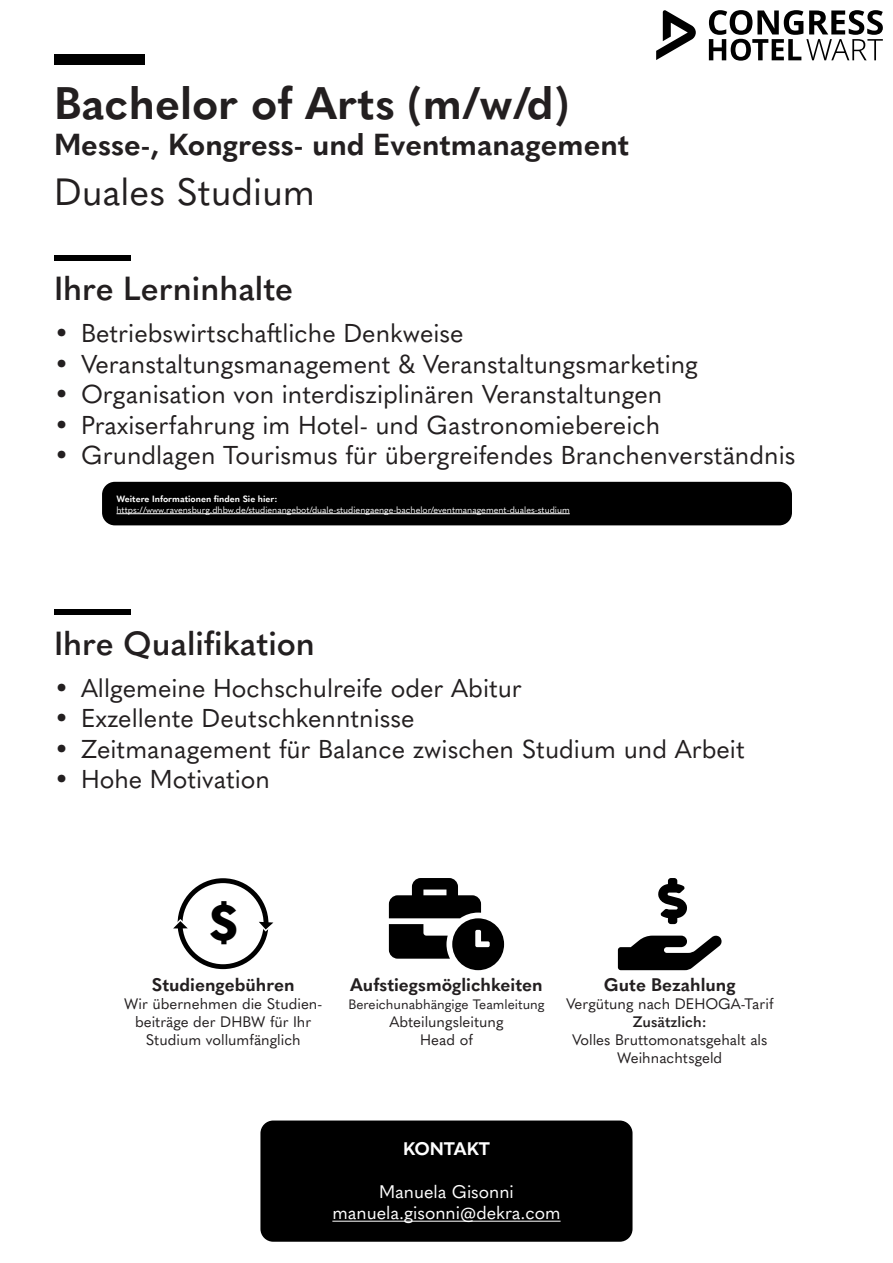
<style>
.page{position:relative;width:893px;height:1263px;background:#fff}
.page>*{position:absolute;margin:0;border:0;box-sizing:border-box;transform-origin:0 0}
.t1{font:800 48.75px "Quasimoda";color:#000}
.t2{font:700 45px "Quasimoda";color:#231f20}
.t3{font:37.5px "Quasimoda";color:#231f20}
.t4{font:600 33px "Quasimoda";color:#231f20}
.t5{font:700 30px "Quasimoda";color:#231f20}
.t6{font:25.5px "Quasimoda";color:#231f20}
.t7{font:700 18px "Quasimoda";color:#231f20}
.t8{font:18px "Quasimoda";color:#fff}
.t9{font:700 18px "Quasimoda";color:#fff}
.t10{font:15px/18px "Quasimoda";color:#231f20;text-align:center}
.t11{font:600 15px "Quasimoda";color:#231f20}
.t12{font:13.5px "Quasimoda";color:#231f20}
.t13{font:9px "Quasimoda";color:#fff}
.t14{font:700 9px "Quasimoda";color:#fff}
</style>
<div class="page">
<div style="left:54px;top:54px;width:91px;height:10px;background:#000"></div>
<svg style="left:709px;top:10px;width:174px;height:51px"></svg>
<svg style="left:656px;top:10px;width:40px;height:50px"></svg>
<div style="left:54px;top:255px;width:77px;height:5px;background:#000"></div>
<div style="left:260px;top:1120px;width:372px;height:122px;background:#000;border-radius:13px"></div>
<hr style="left:332px;top:1221px;width:229px;height:1px;background:#fff">
<svg style="left:618px;top:878px;width:104px;height:92px"></svg>
<svg style="left:389px;top:878px;width:115px;height:92px"></svg>
<div style="left:54px;top:610px;width:77px;height:5px;background:#000"></div>
<div style="left:102px;top:482px;width:690px;height:43px;background:#000;border-radius:13px"></div>
<hr style="left:117px;top:513px;width:453px;height:1px;background:#fff">
<div style="left:178px;top:878px;width:90px;height:91px;border:5px solid #000;border-radius:50%"></div>
<svg style="left:259px;top:922px;width:14px;height:9px"></svg>
<svg style="left:173px;top:919px;width:15px;height:9px"></svg>
<p class="t2" style="left:54px;top:68px;width:517px">Bachelor of Arts (m/w/d)</p>
<p class="t5" style="left:54px;top:121px;width:577px">Messe-, Kongress- und Eventmanagement</p>
<p class="t3" style="left:54px;top:163px;width:263px">Duales Studium</p>
<p class="t4" style="left:54px;top:263px;width:241px">Ihre Lerninhalte</p>
<p class="t6" style="left:54px;top:314px;width:411px">• Betriebswirtschaftliche Denkweise</p>
<p class="t6" style="left:54px;top:344px;width:645px">• Veranstaltungsmanagement &amp; Veranstaltungsmarketing</p>
<p class="t6" style="left:54px;top:375px;width:610px">• Organisation von interdisziplinären Veranstaltungen</p>
<p class="t6" style="left:54px;top:405px;width:608px">• Praxiserfahrung im Hotel- und Gastronomiebereich</p>
<p class="t6" style="left:54px;top:436px;width:743px">• Grundlagen Tourismus für übergreifendes Branchenverständnis</p>
<p class="t14" style="left:117px;top:492px;width:163px">Weitere Informationen finden Sie hier:</p>
<p class="t13" style="left:117px;top:503px;width:455px">https://www.ravensburg.dhbw.de/studienangebot/duale-studiengaenge-bachelor/eventmanagement-duales-studium</p>
<p class="t4" style="left:54px;top:618px;width:262px">Ihre Qualifikation</p>
<p class="t6" style="left:54px;top:668px;width:469px">• Allgemeine Hochschulreife oder Abitur</p>
<p class="t6" style="left:54px;top:699px;width:362px">• Exzellente Deutschkenntnisse</p>
<p class="t6" style="left:54px;top:729px;width:692px">• Zeitmanagement für Balance zwischen Studium und Arbeit</p>
<p class="t6" style="left:54px;top:760px;width:218px">• Hohe Motivation</p>
<p class="t1" style="left:207px;top:884px;width:36px">$</p>
<p class="t7" style="left:152px;top:970px;width:144px">Studiengebühren</p>
<p class="t10" style="left:124px;top:993px;width:199px">Wir übernehmen die Studien&shy;beiträge der DHBW für Ihr</p>
<p class="t10" style="left:146px;top:1029px;width:156px">Studium vollumfänglich</p>
<p class="t7" style="left:350px;top:970px;width:194px">Aufstiegsmöglichkeiten</p>
<p class="t12" style="left:348px;top:993px;width:198px">Bereichunabhängige Teamleitung</p>
<p class="t10" style="left:389px;top:1011px;width:116px">Abteilungsleitung</p>
<p class="t10" style="left:420px;top:1029px;width:54px">Head of</p>
<p class="t7" style="left:604px;top:970px;width:133px">Gute Bezahlung</p>
<p class="t10" style="left:566px;top:993px;width:209px">Vergütung nach DEHOGA-Tarif</p>
<p class="t11" style="left:633px;top:1010px;width:76px">Zusätzlich:</p>
<p class="t10" style="left:572px;top:1029px;width:197px">Volles Bruttomonatsgehalt als<br>Weihnachtsgeld</p>
<p class="t9" style="left:403px;top:1134px;width:88px">KONTAKT</p>
<p class="t8" style="left:379px;top:1178px;width:136px">Manuela Gisonni</p>
<p class="t8" style="left:332px;top:1199px;width:230px">manuela.gisonni@dekra.com</p>
</div>
